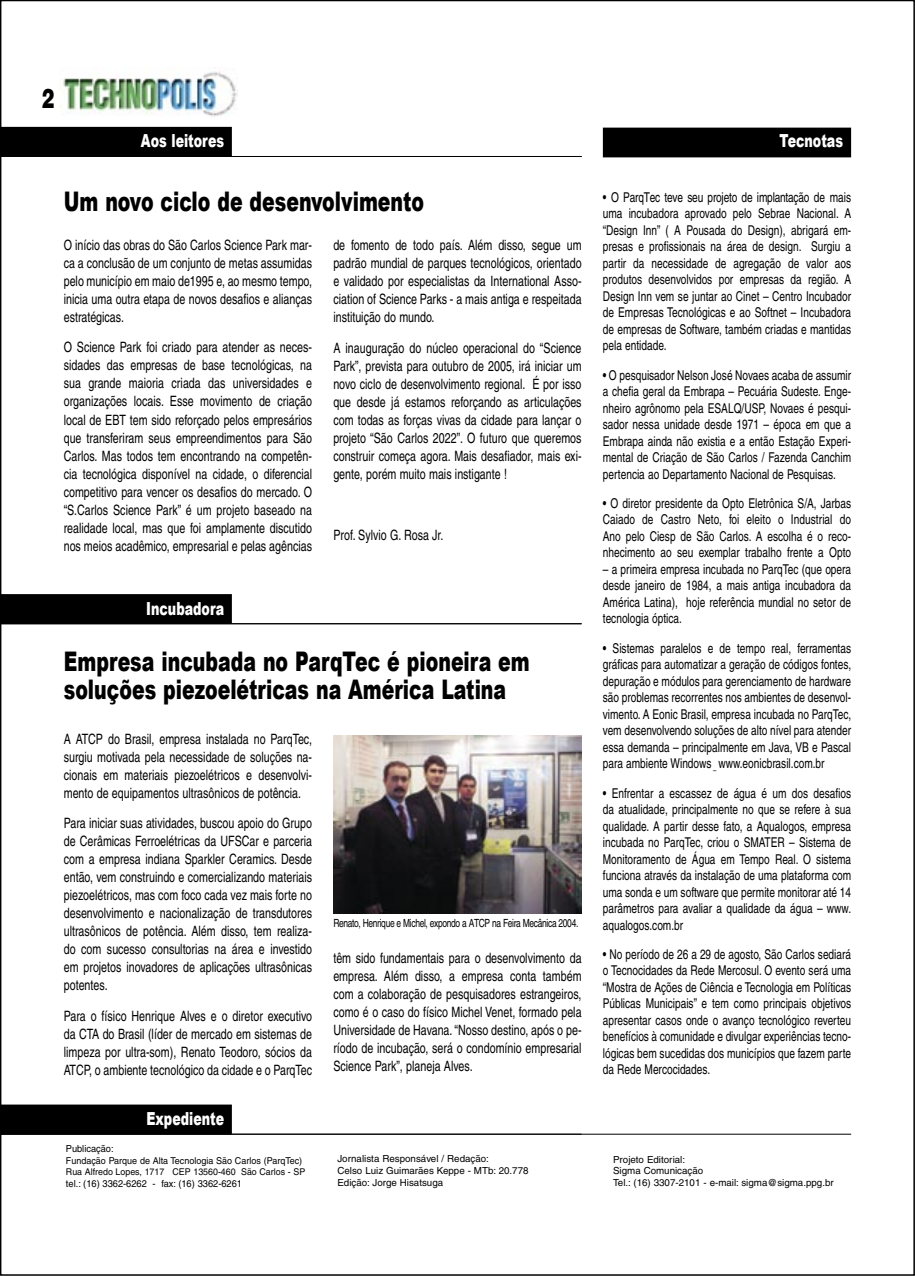
<style>
.page{position:relative;width:915px;height:1276px;background:#fff}
.page>*{position:absolute;margin:0;border:0;box-sizing:border-box;transform-origin:0 0}
.t1{font:900 27px/28.5px "Arial";color:#000;scale:.7 1}
.t2{font:900 27px "Helvetica";color:#000;scale:.7 1}
.t3{font:900 18px "Arial";color:#fff;scale:.7 1}
.t4{font:14.25px/18px "Helvetica";color:#000;text-align:justify;scale:.75 1}
.t5{font:13.5px/16.5px "Helvetica";color:#000;text-align:justify;scale:.75 1}
.t6{font:11.25px "Helvetica";letter-spacing:-.04em;color:#000;scale:.75 1}
.t7{font:9.75px/11.7px "Helvetica";color:#000}
.t8{font:9.75px "Helvetica";color:#000;scale:.95 1}
.t9{font:9.45px "Helvetica";color:#000;scale:.95 1}
.t10{font:9.3px "Helvetica";color:#000;scale:.95 1}
</style>
<div class="page">
<img style="left:63px;top:68px;width:174px;height:49px">
<div style="left:1px;top:128px;width:230px;height:28px;background:#000"></div>
<div style="left:0;top:127px;width:232px;height:30px;border:2px solid #000"></div>
<img style="left:333px;top:736px;width:248px;height:177px">
<hr style="left:1px;top:156px;width:580px;height:1px;background:#000">
<div style="left:1px;top:595px;width:230px;height:28px;background:#000"></div>
<div style="left:0;top:594px;width:232px;height:30px;border:2px solid #000"></div>
<hr style="left:1px;top:623px;width:580px;height:1px;background:#000">
<div style="left:1px;top:1105px;width:230px;height:28px;background:#000"></div>
<div style="left:0;top:1104px;width:232px;height:30px;border:2px solid #000"></div>
<hr style="left:1px;top:1134px;width:849px;height:1px;background:#000">
<div style="left:603px;top:128px;width:247px;height:29px;background:#000"></div>
<h1 class="t2" style="left:41px;top:81px;width:20px">2</h1>
<p class="t3" style="left:141px;top:131px;width:120px">Aos leitores</p>
<p class="t3" style="left:779px;top:131px;width:92px">Tecnotas</p>
<h1 class="t1" style="left:64px;top:188px;width:516px">Um novo ciclo de desenvolvimento</h1>
<p class="t4" style="left:64px;top:236px;width:332px">O início das obras do São Carlos Science Park mar&shy;ca a conclusão de um conjunto de metas assumidas pelo município em maio de1995 e, ao mesmo tempo, inicia uma outra etapa de novos desafios e alianças estratégicas.</p>
<p class="t4" style="left:64px;top:338px;width:332px">O Science Park foi criado para atender as neces&shy;sidades das empresas de base tecnológicas, na sua grande maioria criada das universidades e organizações locais. Esse movimento de criação local de EBT tem sido reforçado pelos empresários que transferiram seus empreendimentos para São Carlos. Mas todos tem encontrando na competên&shy;cia tecnológica disponível na cidade, o diferencial competitivo para vencer os desafios do mercado. O “S.Carlos Science Park” é um projeto baseado na realidade local, mas que foi amplamente discutido nos meios acadêmico, empresarial e pelas agências</p>
<p class="t3" style="left:146px;top:598px;width:113px">Incubadora</p>
<p class="t4" style="left:333px;top:236px;width:332px">de fomento de todo país. Além disso, segue um padrão mundial de parques tecnológicos, orientado e validado por especialistas da International Asso&shy;ciation of Science Parks - a mais antiga e respeitada instituição do mundo.</p>
<p class="t4" style="left:333px;top:339px;width:332px">A inauguração do núcleo operacional do “Science Park”, prevista para outubro de 2005, irá iniciar um novo ciclo de desenvolvimento regional. É por isso que desde já estamos reforçando as articulações com todas as forças vivas da cidade para lançar o projeto “São Carlos 2022”. O futuro que queremos construir começa agora. Mais desafiador, mais exi&shy;gente, porém muito mais instigante !</p>
<p class="t4" style="left:333px;top:526px;width:148px">Prof. Sylvio G. Rosa Jr.</p>
<h1 class="t1" style="left:64px;top:647px;width:667px">Empresa incubada no ParqTec é pioneira em soluções piezoelétricas na América Latina</h1>
<p class="t4" style="left:64px;top:729px;width:332px">A ATCP do Brasil, empresa instalada no ParqTec, surgiu motivada pela necessidade de soluções na&shy;cionais em materiais piezoelétricos e desenvolvi&shy;mento de equipamentos ultrasônicos de potência.</p>
<p class="t4" style="left:64px;top:814px;width:332px">Para iniciar suas atividades, buscou apoio do Grupo de Cerâmicas Ferroelétricas da UFSCar e parceria com a empresa indiana Sparkler Ceramics. Desde então, vem construindo e comercializando materiais piezoelétricos, mas com foco cada vez mais forte no desenvolvimento e nacionalização de transdutores ultrasônicos de potência. Além disso, tem realiza&shy;do com sucesso consultorias na área e investido em projetos inovadores de aplicações ultrasônicas potentes.</p>
<p class="t4" style="left:64px;top:1007px;width:332px">Para o físico Henrique Alves e o diretor executivo da CTA do Brasil (líder de mercado em sistemas de limpeza por ultra-som), Renato Teodoro, sócios da ATCP, o ambiente tecnológico da cidade e o ParqTec</p>
<p class="t3" style="left:146px;top:1108px;width:113px">Expediente</p>
<p class="t6" style="left:333px;top:916px;width:328px">Renato, Henrique e Michel, expondo a ATCP na Feira Mecânica 2004.</p>
<p class="t4" style="left:333px;top:949px;width:332px">têm sido fundamentais para o desenvolvimento da empresa. Além disso, a empresa conta também com a colaboração de pesquisadores estrangeiros, como é o caso do físico Michel Venet, formado pela Universidade de Havana. “Nosso destino, após o pe&shy;ríodo de incubação, será o condomínio empresarial Science Park”, planeja Alves.</p>
<p class="t5" style="left:602px;top:189px;width:332px">• O ParqTec teve seu projeto de implantação de mais uma incubadora aprovado pelo Sebrae Nacional. A “Design Inn” ( A Pousada do Design), abrigará em&shy;presas e profissionais na área de design. Surgiu a partir da necessidade de agregação de valor aos produtos desenvolvidos por empresas da região. A Design Inn vem se juntar ao Cinet – Centro Incubador de Empresas Tecnológicas e ao Softnet – Incubadora de empresas de Software, também criadas e mantidas pela entidade.</p>
<p class="t5" style="left:602px;top:367px;width:332px">• O pesquisador Nelson José Novaes acaba de assumir a chefia geral da Embrapa – Pecuária Sudeste. Enge&shy;nheiro agrônomo pela ESALQ/USP, Novaes é pesqui&shy;sador nessa unidade desde 1971 – época em que a Embrapa ainda não existia e a então Estação Experi&shy;mental de Criação de São Carlos / Fazenda Canchim pertencia ao Departamento Nacional de Pesquisas.</p>
<p class="t5" style="left:602px;top:495px;width:332px">• O diretor presidente da Opto Eletrônica S/A, Jarbas Caiado de Castro Neto, foi eleito o Industrial do Ano pelo Ciesp de São Carlos. A escolha é o reco&shy;nhecimento ao seu exemplar trabalho frente a Opto</p>
<p class="t5" style="left:602px;top:561px;width:332px">– a primeira empresa incubada no ParqTec (que opera desde janeiro de 1984, a mais antiga incubadora da América Latina), hoje referência mundial no setor de tecnologia óptica.</p>
<p class="t5" style="left:602px;top:640px;width:332px">• Sistemas paralelos e de tempo real, ferramentas gráficas para automatizar a geração de códigos fontes, depuração e módulos para gerenciamento de hardware são problemas recorrentes nos ambientes de desenvol&shy;vimento. A Eonic Brasil, empresa incubada no ParqTec, vem desenvolvendo soluções de alto nível para atender essa demanda – principalmente em Java, VB e Pascal para ambiente Windows <sub>–</sub> www.eonicbrasil.com.br</p>
<p class="t5" style="left:602px;top:784px;width:332px">• Enfrentar a escassez de água é um dos desafios da atualidade, principalmente no que se refere à sua qualidade. A partir desse fato, a Aqualogos, empresa incubada no ParqTec, criou o SMATER – Sistema de Monitoramento de Água em Tempo Real. O sistema funciona através da instalação de uma plataforma com uma sonda e um software que permite monitorar até 14 parâmetros para avaliar a qualidade da água – www. aqualogos.com.br</p>
<p class="t5" style="left:602px;top:946px;width:332px">• No período de 26 a 29 de agosto, São Carlos sediará o Tecnocidades da Rede Mercosul. O evento será uma “Mostra de Ações de Ciência e Tecnologia em Políticas Públicas Municipais” e tem como principais objetivos apresentar casos onde o avanço tecnológico reverteu benefícios à comunidade e divulgar experiências tecno&shy;lógicas bem sucedidas dos municípios que fazem parte da Rede Mercocidades.</p>
<p class="t8" style="left:66px;top:1142px;width:52px">Publicação:</p>
<p class="t9" style="left:66px;top:1154px;width:250px">Fundação Parque de Alta Tecnologia São Carlos (ParqTec)</p>
<p class="t10" style="left:66px;top:1166px;width:253px">Rua Alfredo Lopes, 1717 CEP 13560-460 São Carlos - SP</p>
<p class="t8" style="left:66px;top:1178px;width:187px">tel.: (16) 3362-6262 - fax: (16) 3362-6261</p>
<p class="t7" style="left:337px;top:1153px;width:192px">Jornalista Responsável / Redação:<br>Celso Luiz Guimarães Keppe - MTb: 20.778<br>Edição: Jorge Hisatsuga</p>
<p class="t7" style="left:613px;top:1153px;width:222px">Projeto Editorial:<br>Sigma Comunicação<br>Tel.: (16) 3307-2101 - e-mail: sigma@sigma.ppg.br</p>
</div>
